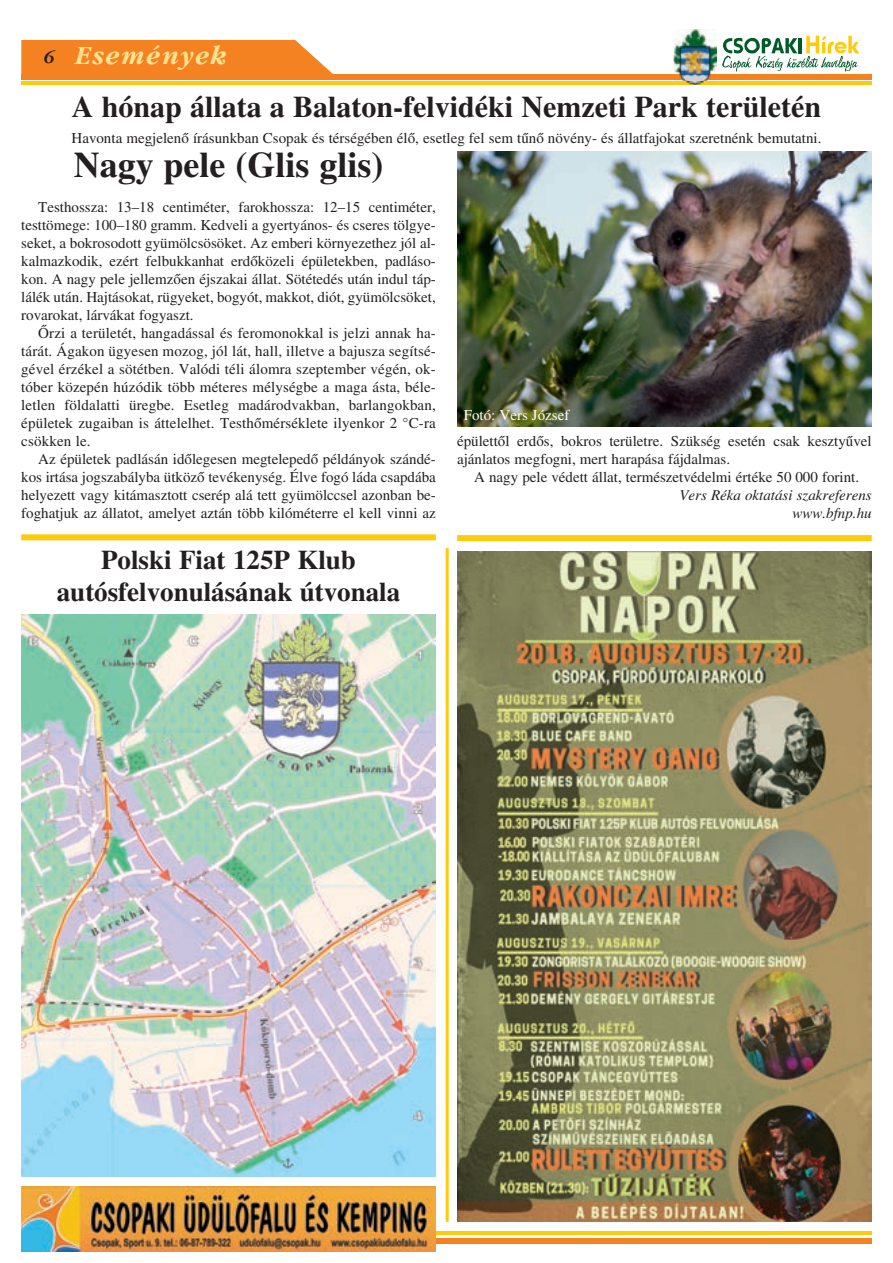
<style>
.page{position:relative;width:893px;height:1263px;background:#fff}
.page>*{position:absolute;margin:0;border:0;box-sizing:border-box;transform-origin:0 0}
.t1{font:36px "Hu Times Bold";color:#231f20}
.t2{font:30px "Hu Times Bold";color:#231f20}
.t3{font:27px/32.4px "Hu Times Bold";color:#231f20;text-align:center}
.t4{font:italic 27px "Garamond HU Bold";letter-spacing:.07em;color:#ffe192;scale:.95 1}
.t5{font:15px/18px "Hu Times Roman";color:#231f20;text-align:justify}
.t6{font:15px/18px "Hu Times Italic";color:#231f20;text-align:right}
.t7{font:15px "Hu Times Roman";color:#fff}
.s1{font-size:18px;color:#231f20}
</style>
<div class="page">
<hr style="left:21px;top:82px;width:851px;height:3px;background:#feca0a">
<div style="left:21px;top:74px;width:851px;height:5px;background:#f58220"></div>
<div style="left:21px;top:40px;width:312px;height:34px;background:#f58220"></div>
<svg style="left:722px;top:36px;width:137px;height:36px"></svg>
<img style="left:674px;top:29px;width:43px;height:53px">
<img style="left:686px;top:82px;width:18px;height:3px">
<img style="left:674px;top:74px;width:43px;height:5px">
<div style="left:273px;top:1238px;width:599px;height:5px;background:#f58220"></div>
<hr style="left:273px;top:1231px;width:599px;height:3px;background:#feca0a">
<img style="left:21px;top:1186px;width:415px;height:65px">
<div style="left:21px;top:534px;width:415px;height:6px;background:#feca0a"></div>
<div style="left:457px;top:535px;width:415px;height:6px;background:#feca0a"></div>
<hr style="left:446px;top:548px;width:3px;height:674px;background:#feca0a">
<img style="left:457px;top:152px;width:415px;height:275px">
<img style="left:21px;top:614px;width:415px;height:563px">
<img style="left:457px;top:552px;width:415px;height:670px">
<h3 class="t4" style="left:44px;top:45px;width:194px"><span class="s1">6</span> Események</h3>
<h2 class="t2" style="left:72px;top:96px;width:751px">A hónap állata a Balaton-felvidéki Nemzeti Park területén</h2>
<p class="t5" style="left:72px;top:130px;width:751px">Havonta megjelenõ írásunkban Csopak és térségében élõ, esetleg fel sem tûnõ növény- és állatfajokat szeretnénk bemutatni.</p>
<h1 class="t1" style="left:74px;top:152px;width:311px">Nagy pele (Glis glis)</h1>
<p class="t5" style="left:21px;top:199px;width:416px;text-indent:17px">Testhossza: 13–18 centiméter, farokhossza: 12–15 centiméter, testtömege: 100–180 gramm. Kedveli a gyertyános- és cseres tölgye&shy;seket, a bokrosodott gyümölcsösöket. Az emberi környezethez jól al&shy;kalmazkodik, ezért felbukkanhat erdõközeli épületekben, padláso&shy;kon. A nagy pele jellemzõen éjszakai állat. Sötétedés után indul táp&shy;lálék után. Hajtásokat, rügyeket, bogyót, makkot, diót, gyümölcsöket, rovarokat, lárvákat fogyaszt.</p>
<p class="t5" style="left:21px;top:325px;width:416px;text-indent:17px">Õrzi a területét, hangadással és feromonokkal is jelzi annak ha&shy;tárát. Ágakon ügyesen mozog, jól lát, hall, illetve a bajusza segítsé&shy;gével érzékel a sötétben. Valódi téli álomra szeptember végén, ok&shy;tóber közepén húzódik több méteres mélységbe a maga ásta, béle&shy;letlen földalatti üregbe. Esetleg madárodvakban, barlangokban, épületek zugaiban is áttelelhet. Testhõmérséklete ilyenkor 2 °C-ra csökken le.</p>
<p class="t5" style="left:21px;top:451px;width:416px;text-indent:17px">Az épületek padlásán idõlegesen megtelepedõ példányok szándé&shy;kos irtása jogszabályba ütközõ tevékenység. Élve fogó láda csapdába helyezett vagy kitámasztott cserép alá tett gyümölccsel azonban be&shy;foghatjuk az állatot, amelyet aztán több kilóméterre el kell vinni az</p>
<h3 class="t3" style="left:57px;top:546px;width:345px">Polski Fiat 125P Klub autósfelvonulásának útvonala</h3>
<p class="t7" style="left:464px;top:409px;width:107px">Fotó: Vers József</p>
<p class="t5" style="left:457px;top:433px;width:416px">épülettõl erdõs, bokros területre. Szükség esetén csak kesztyûvel ajánlatos megfogni, mert harapása fájdalmas.</p>
<p class="t5" style="left:474px;top:469px;width:386px">A nagy pele védett állat, természetvédelmi értéke 50 000 forint.</p>
<p class="t6" style="left:679px;top:487px;width:194px">Vers Réka oktatási szakreferens www.bfnp.hu</p>
</div>
